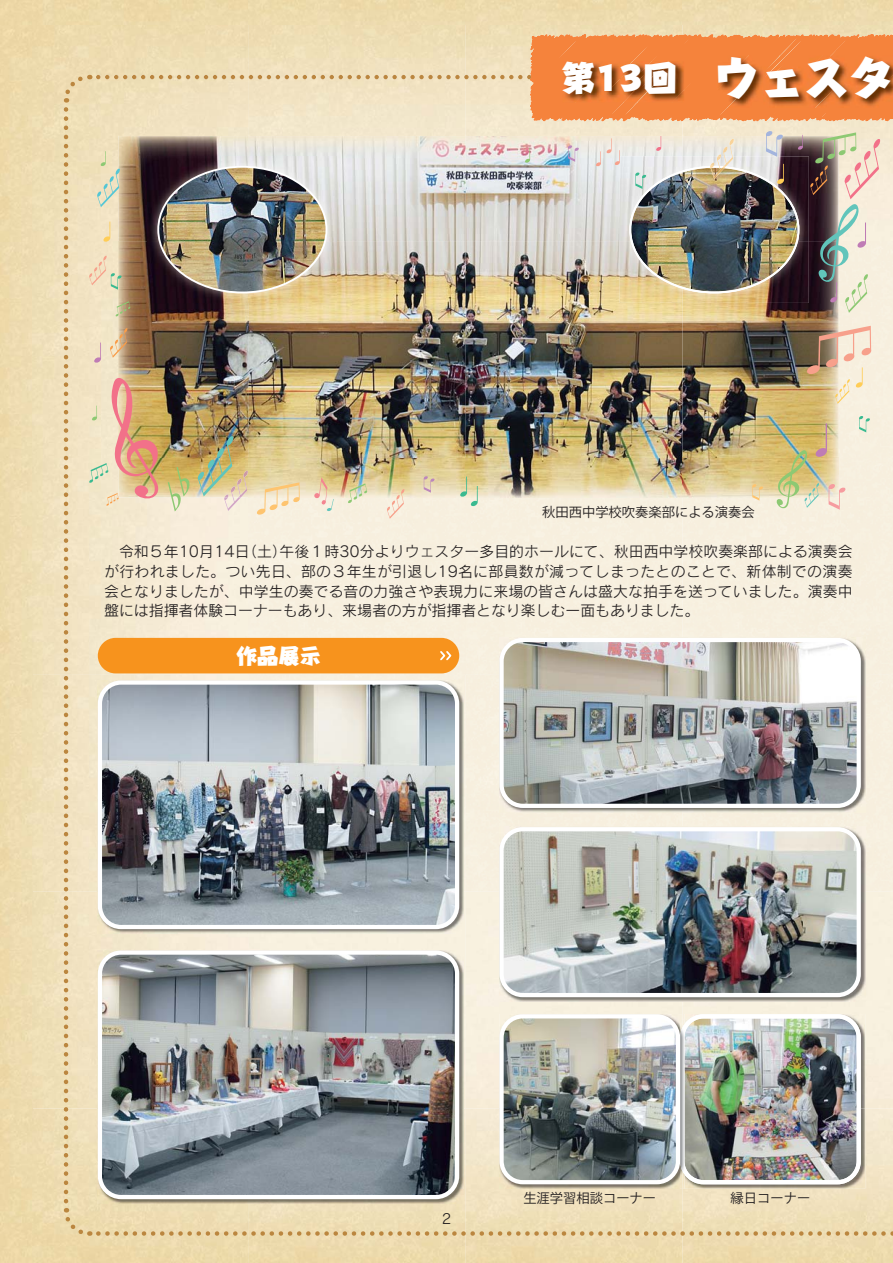
<style>
.page{position:relative;width:893px;height:1263px;background:#fff}
.page>*{position:absolute;margin:0;border:0;box-sizing:border-box;transform-origin:0 0}
.t1{font:34.05px "Harucraft Std Heavy 90 msp RKSJ H";color:#fff}
.t2{font:21.3px "Harucraft Std Heavy 90 msp RKSJ H";color:#fff}
.t3{font:14.85px/19.6px "Rodin Pro M 90 msp RKSJ H";color:#231f20;text-align:justify}
.t4{font:13.8px "Rodin Pro M 90 msp RKSJ H";color:#231f20}
.t5{font:13.35px "Koz Go Pro Regular 90 msp RKSJ H";color:#231f20}
.s1{font-size:44.7px}
</style>
<div class="page">
<div style="left:249px;top:24px;width:434px;height:10px;background:#eedcb2"></div>
<div style="left:0;top:0;width:893px;height:24px;background:#eddaac"></div>
<img style="left:61px;top:34px;width:832px;height:1204px">
<h1 class="t1" style="left:561px;top:65px;width:333px">第13回 <span class="s1">ウェスタ</span></h1>
<p class="t5" style="left:542px;top:507px;width:214px">秋田西中学校吹奏楽部による演奏会</p>
<p class="t3" style="left:104px;top:544px;width:750px">　令和５年10月14日（土）午後１時30分よりウェスター多目的ホールにて、秋田西中学校吹奏楽部による演奏会が行われました。つい先日、部の３年生が引退し19名に部員数が減ってしまったとのことで、新体制での演奏会となりましたが、中学生の奏でる音の力強さや表現力に来場の皆さんは盛大な拍手を送っていました。演奏中盤には指揮者体験コーナーもあり、来場者の方が指揮者となり楽しむ一面もありました。</p>
<h2 class="t2" style="left:236px;top:648px;width:87px">作品展示</h2>
<p class="t4" style="left:442px;top:1214px;width:11px">2</p>
<p class="t5" style="left:523px;top:1193px;width:134px">生涯学習相談コーナー</p>
<p class="t5" style="left:731px;top:1193px;width:81px">縁日コーナー</p>
</div>
